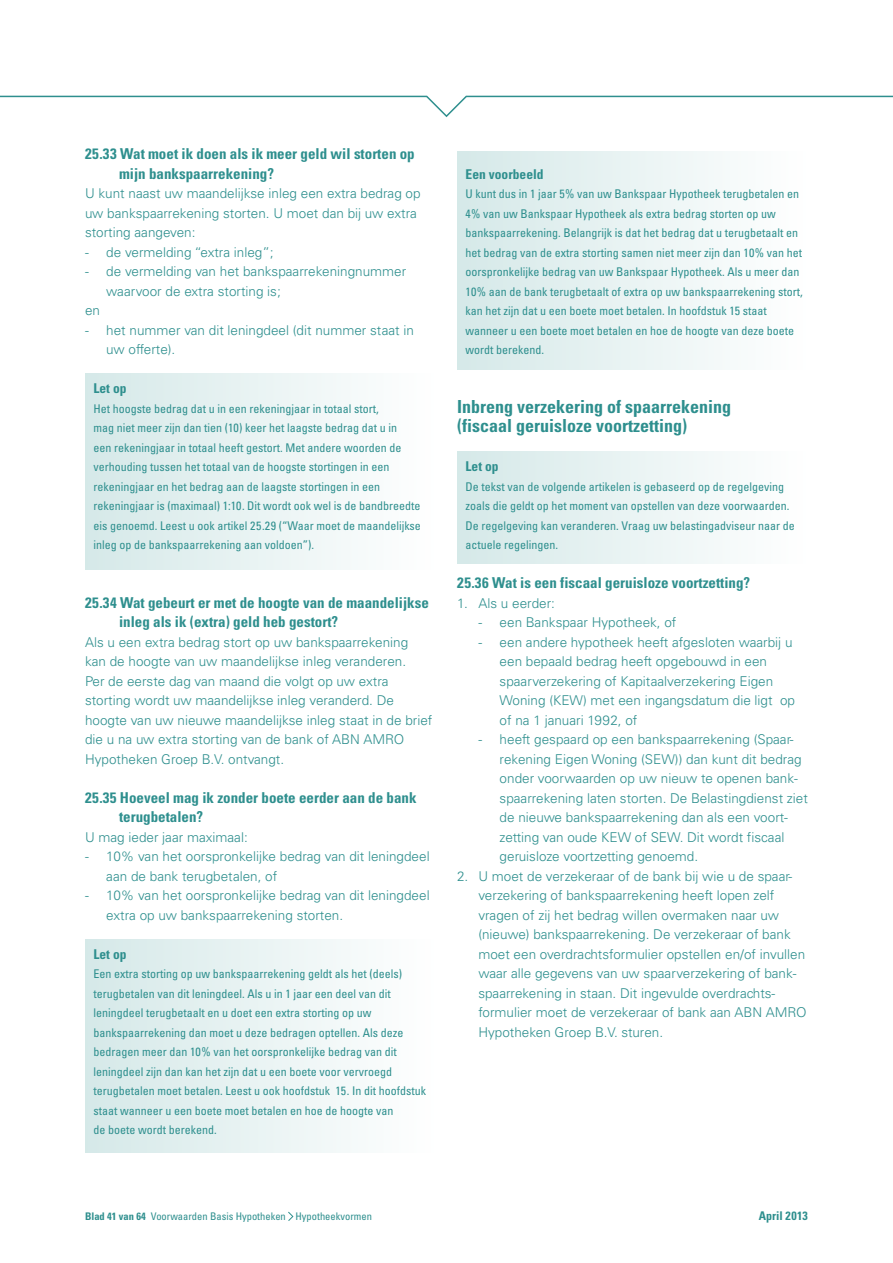
<style>
.page{position:relative;width:893px;height:1263px;background:#fff}
.page>*{position:absolute;margin:0;border:0;box-sizing:border-box;transform-origin:0 0}
._02_Bodyheading-01{font:700 condensed 18px/19.5px "Univers LT Std";color:#2e8f8e}
.Bodyheading-0{font:700 condensed 15px/19.5px "Univers LT Std";color:#2e8f8e}
._03_Bodyheading-02{font:700 condensed 15px "Univers LT Std";color:#2e8f8e}
.Body_inspring{font:300 13.5px/19.5px "Univers LT Std";color:#2e8f8e}
._17_Border-heading{font:700 condensed 13.5px "Univers LT Std";color:#2e8f8e}
._18_Border-body{font:condensed 12px/19.5px "Univers LT Std";color:#2e8f8e}
.t1{font:700 condensed 12px "Univers LT Std";color:#2e8f8e}
.t2{font:condensed 10.5px "Univers LT Std";color:#2e8f8e}
.s1{font-weight:700}
</style>
<div class="page">
<svg style="left:0;top:95px;width:893px;height:23px"></svg>
<div style="left:85px;top:374px;width:351px;height:196px;background:linear-gradient(to right,#d5e9e8,#fff)"></div>
<div style="left:85px;top:939px;width:351px;height:213px;background:linear-gradient(to right,#d5e9e8,#fff)"></div>
<div style="left:457px;top:152px;width:351px;height:217px;background:linear-gradient(to right,#d5e9e8,#fff)"></div>
<div style="left:457px;top:452px;width:351px;height:111px;background:linear-gradient(to right,#d5e9e8,#fff)"></div>
<svg style="left:288px;top:1211px;width:6px;height:10px"></svg>
<p class="Bodyheading-0" style="left:119px;top:144px;width:297px;text-indent:-34px">25.33 Wat moet ik doen als ik meer geld wil storten op mijn bankspaarrekening?</p>
<p class="Body_inspring" style="left:85px;top:184px;width:337px">U kunt naast uw maandelijkse inleg een extra bedrag op uw bankspaarrekening storten. U moet dan bij uw extra</p>
<p class="Body_inspring" style="left:85px;top:223px;width:112px">storting aangeven:</p>
<p class="Body_inspring" style="left:85px;top:242px;width:190px">- de vermelding “extra inleg”;</p>
<p class="Body_inspring" style="left:106px;top:262px;width:301px;text-indent:-21px">- de vermelding van het bankspaarrekeningnummer waarvoor de extra storting is;</p>
<p class="Body_inspring" style="left:85px;top:301px;width:17px">en</p>
<p class="Body_inspring" style="left:106px;top:320px;width:309px;text-indent:-21px">- het nummer van dit leningdeel (dit nummer staat in uw offerte).</p>
<p class="_17_Border-heading" style="left:94px;top:380px;width:34px">Let op</p>
<p class="_18_Border-body" style="left:94px;top:398px;width:305px">Het hoogste bedrag dat u in een rekeningjaar in totaal stort, mag niet meer zijn dan tien (10) keer het laagste bedrag dat u in</p>
<p class="_18_Border-body" style="left:94px;top:437px;width:329px">een rekeningjaar in totaal heeft gestort. Met andere woorden de verhouding tussen het totaal van de hoogste stortingen in een rekeningjaar en het bedrag aan de laagste stortingen in een rekeningjaar is (maximaal) 1:10. Dit wordt ook wel is de bandbreedte eis genoemd. Leest u ook artikel 25.29 (“Waar moet de maandelijkse</p>
<p class="_18_Border-body" style="left:94px;top:535px;width:222px">inleg op de bankspaarrekening aan voldoen”).</p>
<p class="Bodyheading-0" style="left:119px;top:593px;width:311px;text-indent:-34px">25.34 Wat gebeurt er met de hoogte van de maandelijkse inleg als ik (extra) geld heb gestort?</p>
<p class="Body_inspring" style="left:85px;top:632px;width:349px">Als u een extra bedrag stort op uw bankspaarrekening kan de hoogte van uw maandelijkse inleg veranderen.<br>Per de eerste dag van maand die volgt op uw extra storting wordt uw maandelijkse inleg veranderd. De hoogte van uw nieuwe maandelijkse inleg staat in de brief die u na uw extra storting van de bank of ABN AMRO Hypotheken Groep B.V. ontvangt.</p>
<p class="Bodyheading-0" style="left:119px;top:788px;width:299px;text-indent:-34px">25.35 Hoeveel mag ik zonder boete eerder aan de bank terugbetalen?</p>
<p class="Body_inspring" style="left:85px;top:827px;width:164px">U mag ieder jaar maximaal:</p>
<p class="Body_inspring" style="left:106px;top:847px;width:325px;text-indent:-21px">- 10% van het oorspronkelijke bedrag van dit leningdeel aan de bank terugbetalen, of</p>
<p class="Body_inspring" style="left:106px;top:886px;width:325px;text-indent:-21px">- 10% van het oorspronkelijke bedrag van dit leningdeel extra op uw bankspaarrekening storten.</p>
<p class="_17_Border-heading" style="left:94px;top:946px;width:34px">Let op</p>
<p class="_18_Border-body" style="left:94px;top:964px;width:334px">Een extra storting op uw bankspaarrekening geldt als het (deels) terugbetalen van dit leningdeel. Als u in 1 jaar een deel van dit leningdeel terugbetaalt en u doet een extra storting op uw bankspaarrekening dan moet u deze bedragen optellen. Als deze bedragen meer dan 10% van het oorspronkelijke bedrag van dit leningdeel zijn dan kan het zijn dat u een boete voor vervroegd terugbetalen moet betalen. Leest u ook hoofdstuk 15. In dit hoofdstuk staat wanneer u een boete moet betalen en hoe de hoogte van</p>
<p class="_18_Border-body" style="left:94px;top:1120px;width:125px">de boete wordt berekend.</p>
<p class="_17_Border-heading" style="left:466px;top:166px;width:79px">Een voorbeeld</p>
<p class="_18_Border-body" style="left:466px;top:184px;width:338px">U kunt dus in 1 jaar 5% van uw Bankspaar Hypotheek terugbetalen en 4% van uw Bankspaar Hypotheek als extra bedrag storten op uw bankspaarrekening. Belangrijk is dat het bedrag dat u terugbetaalt en het bedrag van de extra storting samen niet meer zijn dan 10% van het</p>
<p class="_18_Border-body" style="left:466px;top:262px;width:339px">oorspronkelijke bedrag van uw Bankspaar Hypotheek. Als u meer dan 10% aan de bank terugbetaalt of extra op uw bankspaarrekening stort, kan het zijn dat u een boete moet betalen. In hoofdstuk 15 staat wanneer u een boete moet betalen en hoe de hoogte van deze boete wordt berekend.</p>
<p class="_02_Bodyheading-01" style="left:457px;top:396px;width:275px">Inbreng verzekering of spaarrekening (fiscaal geruisloze voortzetting)</p>
<p class="_17_Border-heading" style="left:466px;top:458px;width:34px">Let op</p>
<p class="_18_Border-body" style="left:466px;top:476px;width:331px">De tekst van de volgende artikelen is gebaseerd op de regelgeving zoals die geldt op het moment van opstellen van deze voorwaarden.<br>De regelgeving kan veranderen. Vraag uw belastingadviseur naar de actuele regelingen.</p>
<p class="_03_Bodyheading-02" style="left:457px;top:574px;width:295px">25.36 Wat is een fiscaal geruisloze voortzetting?</p>
<p class="Body_inspring" style="left:457px;top:593px;width:99px">1. Als u eerder:</p>
<p class="Body_inspring" style="left:478px;top:613px;width:200px">- een Bankspaar Hypotheek, of</p>
<p class="Body_inspring" style="left:500px;top:632px;width:297px;text-indent:-21px">- een andere hypotheek heeft afgesloten waarbij u een bepaald bedrag heeft opgebouwd in een spaarverzekering of Kapitaalverzekering Eigen Woning (KEW) met een ingangsdatum die ligt op of na 1 januari 1992, of</p>
<p class="Body_inspring" style="left:500px;top:730px;width:310px;text-indent:-21px">- heeft gespaard op een bankspaarrekening (Spaar&shy;rekening Eigen Woning (SEW)) dan kunt dit bedrag onder voorwaarden op uw nieuw te openen bank&shy;spaarrekening laten storten. De Belastingdienst ziet de nieuwe bankspaarrekening dan als een voort&shy;zetting van oude KEW of SEW. Dit wordt fiscaal geruisloze voortzetting genoemd.</p>
<p class="Body_inspring" style="left:478px;top:866px;width:330px;text-indent:-21px">2. U moet de verzekeraar of de bank bij wie u de spaar&shy;verzekering of bankspaarrekening heeft lopen zelf vragen of zij het bedrag willen overmaken naar uw (nieuwe) bankspaarrekening. De verzekeraar of bank moet een overdrachtsformulier opstellen en/of invullen waar alle gegevens van uw spaarverzekering of bank&shy;spaarrekening in staan. Dit ingevulde overdrachts&shy;formulier moet de verzekeraar of bank aan ABN AMRO Hypotheken Groep B.V. sturen.</p>
<p class="t2" style="left:85px;top:1209px;width:288px"><span class="s1">Blad 41 van 64</span> Voorwaarden Basis Hypotheken Hypotheekvormen</p>
<p class="t1" style="left:759px;top:1208px;width:51px">April 2013</p>
</div>
